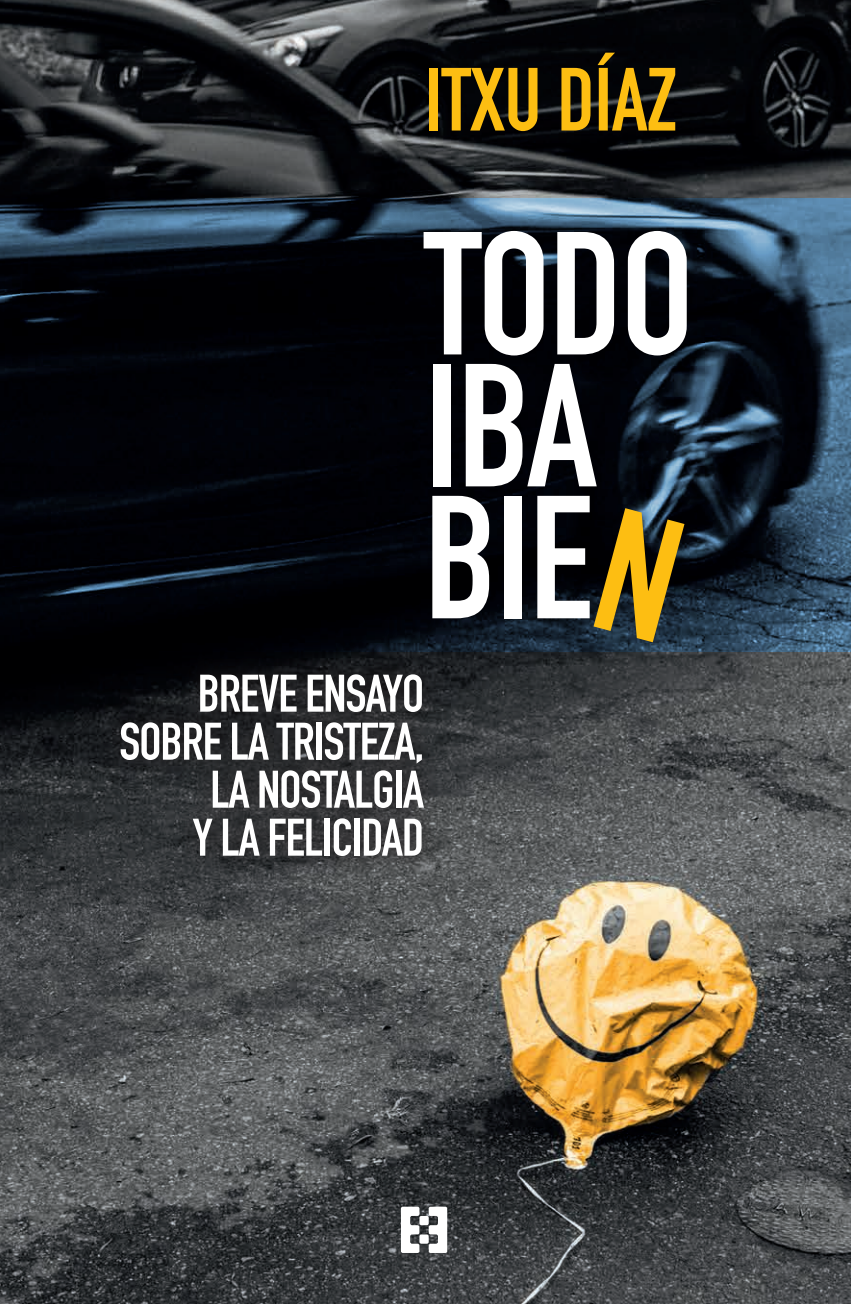
<style>
.page{position:relative;width:851px;height:1304px;background:#fff}
.page>*{position:absolute;margin:0;border:0;box-sizing:border-box;transform-origin:0 0}
.t1{font:700 172px/132px "DIN Condensed";letter-spacing:-.01em;color:#fff}
.t2{font:700 88px "DIN Condensed";letter-spacing:-.005em;color:#fdbe12}
.t3{font:700 52px/48px "DIN Condensed";letter-spacing:-.02em;color:#fff;text-align:right}
</style>
<div class="page">
<img style="left:0;top:0;width:850px;height:1304px">
<div style="left:419px;top:1234px;width:9px;height:10px;background:#fff;border-radius:2px"></div>
<svg style="left:401px;top:1207px;width:18px;height:46px"></svg>
<div style="left:419px;top:1216px;width:9px;height:9px;background:#fff;border-radius:2px"></div>
<svg style="left:428px;top:1207px;width:19px;height:46px"></svg>
<svg style="left:100px;top:654px;width:343px;height:223px;background:#292a2c"></svg>
<svg style="left:0;top:198px;width:850px;height:454px;background:#0d151e"></svg>
<svg style="left:593px;top:508px;width:91px;height:134px;background:#0e1721"></svg>
<p class="t2" style="left:424px;top:41px;width:254px">ITXU DÍAZ</p>
<p class="t1" style="left:424px;top:227px;width:271px">TODO<br>IBA<br>BIE</p>
<p class="t3" style="left:119px;top:669px;width:306px">BREVE ENSAYO<br>SOBRE LA TRISTEZA,<br>LA NOSTALGIA<br>Y LA FELICIDAD</p>
</div>
